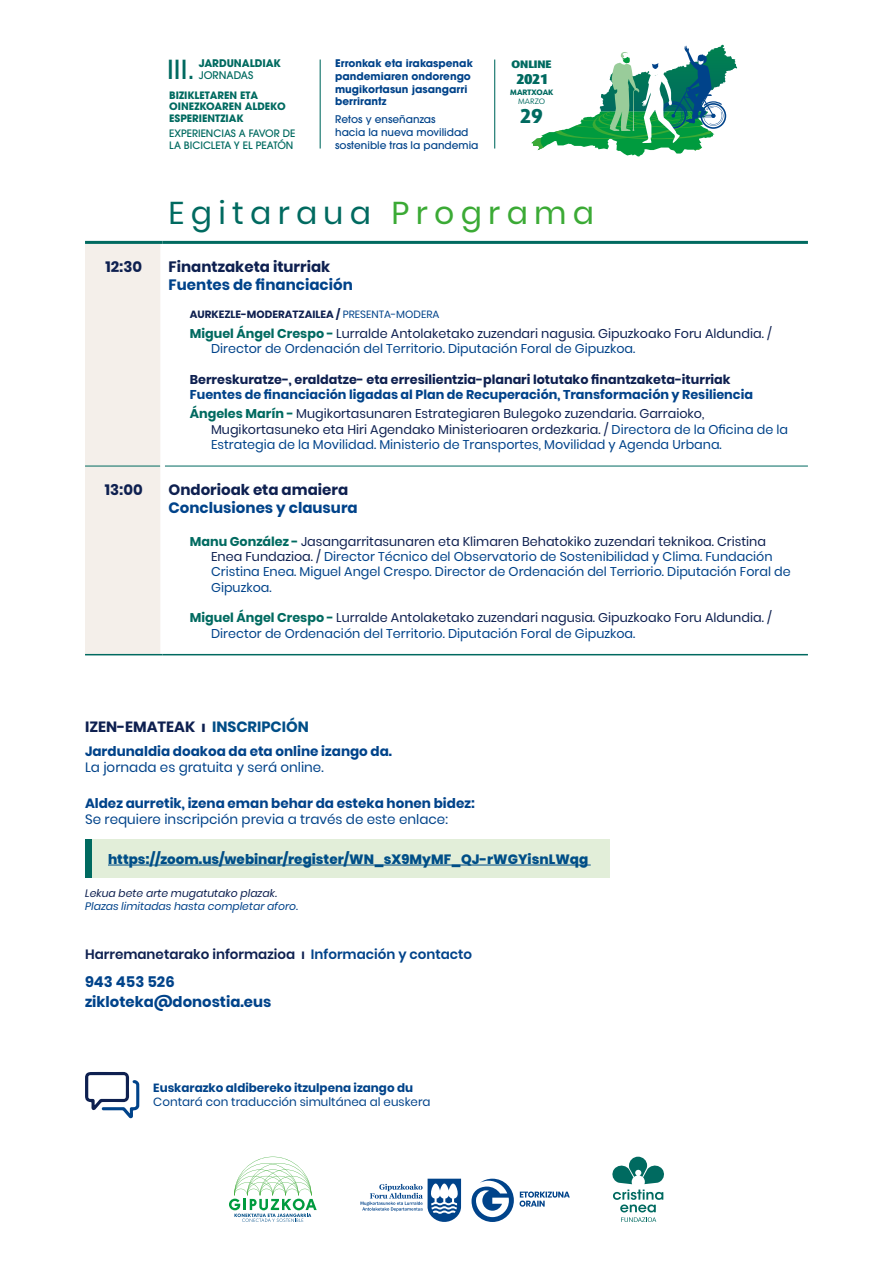
<style>
.page{position:relative;width:893px;height:1263px;background:#fff}
.page>*{position:absolute;margin:0;border:0;box-sizing:border-box;transform-origin:0 0}
.t1{font:31.5px "Poppins";letter-spacing:.2em;color:#006a60}
.t2{font:500 26.1px "ITC Avant Garde Pro";color:#006a60}
.t3{font:800 19.5px "URW Form";color:#006a60}
.t4{font:700 15px "Poppins";color:#0e2050}
.t5{font:700 15px "Poppins";color:#00438a}
.t6{font:700 14.85px/20.2px "Poppins";color:#00438a}
.t7{font:700 14.85px "Poppins";color:#0e2050}
.t8{font:13.8px "URW Form Poster";color:#006a60}
.t9{font:700 13.5px "Poppins";color:#00438a}
.t10{font:13.5px "Poppins";color:#00438a}
.t11{font:800 13.5px "Poppins";color:#004e87}
.t12{font:600 13.5px "Poppins";color:#0e2050}
.t13{font:12.75px/15.3px "Poppins";color:#00438a}
.t14{font:12.75px/15.3px "Poppins";color:#0e2050}
.t15{font:700 12.75px/19.5px "Poppins";color:#00438a}
.t16{font:700 12.75px "Poppins";color:#0e2050}
.t17{font:11.85px "Poppins";color:#00438a}
.t18{font:700 11.85px "Poppins";color:#00438a}
.t19{font:italic 10.8px "Poppins";color:#00438a}
.t20{font:italic 10.8px "Poppins";color:#0e2050}
.t21{font:700 10.5px/12.6px "ITC Avant Garde Pro";color:#00438a}
.t22{font:500 10.5px/12.6px "ITC Avant Garde Pro";color:#00438a}
.t23{font:700 10.5px "Poppins";color:#0e2050}
.t24{font:700 10.5px "ITC Avant Garde Pro";letter-spacing:-.005em;color:#006a60}
.t25{font:500 10.5px "ITC Avant Garde Pro";color:#006a60}
.t26{font:10.5px "URW Form Poster";color:#006a60}
.t27{font:700 10.2px/11.2px "ITC Avant Garde Pro";color:#006a60}
.t28{font:500 10.2px/11.2px "ITC Avant Garde Pro";color:#006a60}
.t29{font:800 7.65px "URW Form";color:#006a60}
.t30{font:7.65px "URW Form";letter-spacing:.01em;color:#006a60}
.s1{color:#3baa35}
.s2{font-weight:400;color:#00438a}
.s3{font-weight:700;color:#006a60}
.s4{color:#00438a}
.s5{color:#006a60}
.s6{font-weight:400;color:#0e2050}
.s7{color:#0e2050}
.s8{color:#004e87}
</style>
<div class="page">
<svg style="left:612px;top:1157px;width:52px;height:65px"></svg>
<svg style="left:472px;top:1179px;width:42px;height:43px"></svg>
<svg style="left:520px;top:1191px;width:50px;height:16px"></svg>
<svg style="left:360px;top:1179px;width:101px;height:43px"></svg>
<svg style="left:229px;top:1157px;width:88px;height:65px"></svg>
<hr style="left:320px;top:60px;width:1px;height:89px;background:#006a60">
<hr style="left:494px;top:60px;width:1px;height:89px;background:#006a60">
<svg style="left:532px;top:45px;width:205px;height:111px"></svg>
<div style="left:85px;top:840px;width:525px;height:38px;background:#e2eed9"></div>
<div style="left:85px;top:840px;width:7px;height:38px;background:#006a60"></div>
<hr style="left:108px;top:865px;width:483px;height:1px;background:#004e87">
<div style="left:85px;top:244px;width:75px;height:410px;background:#f4efea"></div>
<hr style="left:85px;top:466px;width:75px;height:1px;background:#006a60">
<hr style="left:165px;top:466px;width:643px;height:1px;background:#006a60">
<hr style="left:85px;top:654px;width:78px;height:1px;background:#006a60">
<hr style="left:163px;top:654px;width:645px;height:1px;background:#006a60">
<hr style="left:85px;top:241px;width:78px;height:3px;background:#006a60">
<hr style="left:163px;top:241px;width:645px;height:3px;background:#006a60">
<svg style="left:85px;top:1072px;width:54px;height:46px"></svg>
<h2 class="t2" style="left:167px;top:53px;width:29px">III.</h2>
<p class="t24" style="left:199px;top:56px;width:84px">JARDUNALDIAK</p>
<p class="t25" style="left:199px;top:68px;width:56px">JORNADAS</p>
<p class="t27" style="left:169px;top:90px;width:118px">BIZIKLETAREN ETA<br>OINEZKOAREN ALDEKO<br>ESPERIENTZIAK</p>
<p class="t28" style="left:169px;top:128px;width:128px">EXPERIENCIAS A FAVOR DE<br>LA BICICLETA Y EL PEATÓN</p>
<p class="t21" style="left:335px;top:57px;width:139px">Erronkak eta irakaspenak pandemiaren ondorengo mugikortasun jasangarri berrirantz</p>
<p class="t22" style="left:335px;top:113px;width:145px">Retos y enseñanzas<br>hacia la nueva movilidad sostenible tras la pandemia</p>
<p class="t26" style="left:511px;top:56px;width:42px">ONLINE</p>
<p class="t8" style="left:517px;top:69px;width:33px">2021</p>
<p class="t29" style="left:510px;top:87px;width:45px">MARTXOAK</p>
<p class="t30" style="left:518px;top:96px;width:29px">MARZO</p>
<h3 class="t3" style="left:520px;top:102px;width:24px">29</h3>
<h1 class="t1" style="left:169px;top:195px;width:427px">Egitaraua <span class="s1">Programa</span></h1>
<p class="t4" style="left:105px;top:258px;width:38px">12:30</p>
<p class="t4" style="left:169px;top:258px;width:163px">Finantzaketa iturriak</p>
<p class="t5" style="left:169px;top:276px;width:186px">Fuentes de financiación</p>
<p class="t23" style="left:190px;top:308px;width:251px">AURKEZLE-MODERATZAILEA / <span class="s2">PRESENTA-MODERA</span></p>
<p class="t14" style="left:211px;top:326px;width:562px;text-indent:-21px"><span class="s3">Miguel Ángel Crespo -</span> Lurralde Antolaketako zuzendari nagusia. Gipuzkoako Foru Aldundia. /<br><span class="s4">Director de Ordenación del Territorio. Diputación Foral de Gipuzkoa.</span></p>
<p class="t16" style="left:190px;top:372px;width:542px">Berreskuratze-, eraldatze- eta erresilientzia-planari lotutako finantzaketa-iturriak</p>
<p class="t15" style="left:190px;top:385px;width:565px">Fuentes de financiación ligadas al Plan de Recuperación, Transformación y Resiliencia<br><span class="s5">Ángeles Marín -</span> <span class="s6">Mugikortasunaren Estrategiaren Bulegoko zuzendaria. Garraioko,</span></p>
<p class="t13" style="left:211px;top:422px;width:578px"><span class="s7">Mugikortasuneko eta Hiri Agendako Ministerioaren ordezkaria. /</span> Directora de la Oficina de la<br>Estrategia de la Movilidad. Ministerio de Transportes, Movilidad y Agenda Urbana.</p>
<p class="t4" style="left:105px;top:481px;width:39px">13:00</p>
<p class="t4" style="left:169px;top:481px;width:181px">Ondorioak eta amaiera</p>
<p class="t5" style="left:169px;top:499px;width:191px">Conclusiones y clausura</p>
<p class="t13" style="left:211px;top:534px;width:581px;text-indent:-21px"><span class="s3">Manu González -</span> <span class="s7">Jasangarritasunaren eta Klimaren Behatokiko zuzendari teknikoa. Cristina Enea Fundazioa. /</span> Director Técnico del Observatorio de Sostenibilidad y Clima. Fundación Cristina Enea. Miguel Angel Crespo. Director de Ordenación del Terriorio. Diputación Foral de Gipuzkoa.</p>
<p class="t14" style="left:211px;top:610px;width:562px;text-indent:-21px"><span class="s3">Miguel Ángel Crespo -</span> Lurralde Antolaketako zuzendari nagusia. Gipuzkoako Foru Aldundia. /<br><span class="s4">Director de Ordenación del Territorio. Diputación Foral de Gipuzkoa.</span></p>
<p class="t7" style="left:85px;top:718px;width:225px">IZEN-EMATEAK ı <span class="s8">INSCRIPCIÓN</span></p>
<p class="t9" style="left:85px;top:743px;width:309px">Jardunaldia doakoa da eta online izango da.</p>
<p class="t10" style="left:85px;top:760px;width:240px">La jornada es gratuita y será online.</p>
<p class="t9" style="left:85px;top:795px;width:391px">Aldez aurretik, izena eman behar da esteka honen bidez:</p>
<p class="t10" style="left:85px;top:811px;width:364px">Se requiere inscripción previa a través de este enlace:</p>
<p class="t11" style="left:108px;top:851px;width:482px">https://zoom.us/webinar/register/WN_sX9MyMF_QJ-rWGYisnLWqg</p>
<p class="t20" style="left:85px;top:887px;width:193px">Lekua bete arte mugatutako plazak.</p>
<p class="t19" style="left:85px;top:900px;width:215px">Plazas limitadas hasta completar aforo.</p>
<p class="t12" style="left:85px;top:946px;width:389px">Harremanetarako informazioa ı <span class="s4">Información y contacto</span></p>
<p class="t6" style="left:85px;top:971px;width:188px">943 453 526 zikloteka@donostia.eus</p>
<p class="t18" style="left:153px;top:1081px;width:261px">Euskarazko aldibereko itzulpena izango du</p>
<p class="t17" style="left:153px;top:1095px;width:279px">Contará con traducción simultánea al euskera</p>
</div>
